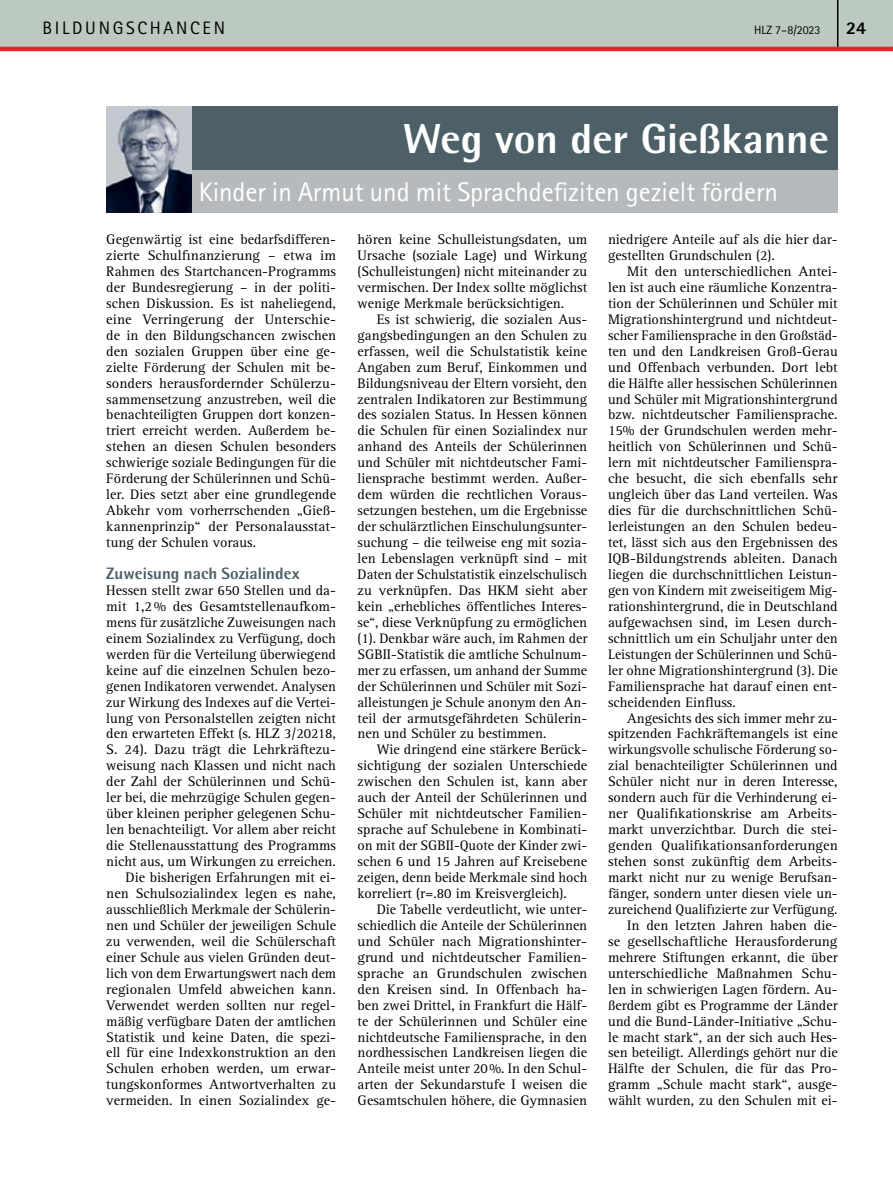
<style>
.page{position:relative;width:893px;height:1191px;background:#fff}
.page>*{position:absolute;margin:0;border:0;box-sizing:border-box;transform-origin:0 0}
.Überschrift_rechtsbü{font:800 42px "Rotis Semi Sans Std";color:#fff}
.Zwischenüberschrift{font:27px "Rotis Sans Serif Std";letter-spacing:-.005em;color:#fff}
.Kolumnentitel_links{font:18px "Rotis Sans Serif Std";letter-spacing:.15em;color:#000}
.t1{font:800 18px "Rotis Sans Serif Std";color:#000}
.Zwischenüberschrift-2{font:800 16.5px "Rotis Semi Sans Std";color:#4d6068}
.Fließtext{font:14.25px/15.9px "Rotis Serif Std";color:#000;text-align:justify}
.Fließtext_ohne_Einzu{font:14.25px/15.9px "Rotis Serif Std";color:#000;text-align:justify}
.t2{font:12px "Rotis Sans Serif Std";color:#000}
</style>
<div class="page">
<svg style="left:0;top:0;width:893px;height:51px"></svg>
<hr style="left:837px;top:0;width:1px;height:47px;background:#000">
<div style="left:190px;top:106px;width:648px;height:64px;background:#4d6068"></div>
<div style="left:190px;top:170px;width:648px;height:43px;background:#b7babc"></div>
<img style="left:106px;top:106px;width:85px;height:107px">
<p class="Kolumnentitel_links" style="left:43px;top:17px;width:184px">BILDUNGSCHANCEN</p>
<p class="t2" style="left:754px;top:23px;width:68px">HLZ 7–8/2023</p>
<p class="t1" style="left:846px;top:16px;width:22px">24</p>
<p class="Überschrift_rechtsbü" style="left:403px;top:112px;width:427px">Weg von der Gießkanne</p>
<p class="Zwischenüberschrift" style="left:199px;top:176px;width:581px">Kinder in Armut und mit Sprachdefiziten gezielt fördern</p>
<p class="Fließtext_ohne_Einzu" style="left:106px;top:232px;width:231px">Gegenwärtig ist eine bedarfsdifferen&shy;zierte Schulfinanzierung – etwa im Rahmen des Startchancen-Programms der Bundesregierung – in der politi&shy;schen Diskussion. Es ist naheliegend, eine Verringerung der Unterschie&shy;de in den Bildungschancen zwischen den sozialen Gruppen über eine ge&shy;zielte Förderung der Schulen mit be&shy;sonders herausfordernder Schülerzu&shy;sammensetzung anzustreben, weil die benachteiligten Gruppen dort konzen&shy;triert erreicht werden. Außerdem be&shy;stehen an diesen Schulen besonders schwierige soziale Bedingungen für die Förderung der Schülerinnen und Schü&shy;ler. Dies setzt aber eine grundlegende Abkehr vom vorherrschenden „Gieß&shy;kannenprinzip“ der Personalausstat&shy;tung der Schulen voraus.</p>
<p class="Zwischenüberschrift-2" style="left:106px;top:563px;width:195px">Zuweisung nach Sozialindex</p>
<p class="Fließtext_ohne_Einzu" style="left:106px;top:582px;width:231px">Hessen stellt zwar 650 Stellen und da&shy;mit 1,2% des Gesamtstellenaufkom&shy;mens für zusätzliche Zuweisungen nach einem Sozialindex zu Verfügung, doch werden für die Verteilung überwiegend keine auf die einzelnen Schulen bezo&shy;genen Indikatoren verwendet. Analysen zur Wirkung des Indexes auf die Vertei&shy;lung von Personalstellen zeigten nicht den erwarteten Effekt (s. HLZ 3/20218, S. 24). Dazu trägt die Lehrkräftezu&shy;weisung nach Klassen und nicht nach der Zahl der Schülerinnen und Schü&shy;ler bei, die mehrzügige Schulen gegen&shy;über kleinen peripher gelegenen Schu&shy;len benachteiligt. Vor allem aber reicht die Stellenausstattung des Programms nicht aus, um Wirkungen zu erreichen.</p>
<p class="Fließtext" style="left:106px;top:869px;width:231px;text-indent:19px">Die bisherigen Erfahrungen mit ei&shy;nen Schulsozialindex legen es nahe, ausschließlich Merkmale der Schülerin&shy;nen und Schüler der jeweiligen Schule zu verwenden, weil die Schülerschaft einer Schule aus vielen Gründen deut&shy;lich von dem Erwartungswert nach dem regionalen Umfeld abweichen kann.<br>Verwendet werden sollten nur regel&shy;mäßig verfügbare Daten der amtlichen Statistik und keine Daten, die spezi&shy;ell für eine Indexkonstruktion an den Schulen erhoben werden, um erwar&shy;tungskonformes Antwortverhalten zu vermeiden. In einen Sozialindex ge-</p>
<p class="Fließtext" style="left:358px;top:232px;width:231px">hören keine Schulleistungsdaten, um Ursache (soziale Lage) und Wirkung (Schulleistungen) nicht miteinander zu vermischen. Der Index sollte möglichst wenige Merkmale berücksichtigen.</p>
<p class="Fließtext" style="left:358px;top:311px;width:231px;text-indent:19px">Es ist schwierig, die sozialen Aus&shy;gangsbedingungen an den Schulen zu erfassen, weil die Schulstatistik keine Angaben zum Beruf, Einkommen und Bildungsniveau der Eltern vorsieht, den zentralen Indikatoren zur Bestimmung des sozialen Status. In Hessen können die Schulen für einen Sozialindex nur anhand des Anteils der Schülerinnen und Schüler mit nichtdeutscher Fami&shy;liensprache bestimmt werden. Außer&shy;dem würden die rechtlichen Voraus&shy;setzungen bestehen, um die Ergebnisse der schulärztlichen Einschulungsunter&shy;suchung – die teilweise eng mit sozia&shy;len Lebenslagen verknüpft sind – mit Daten der Schulstatistik einzelschulisch zu verknüpfen. Das HKM sieht aber kein „erhebliches öffentliches Interes&shy;se“, diese Verknüpfung zu ermöglichen (1). Denkbar wäre auch, im Rahmen der SGBII-Statistik die amtliche Schulnum&shy;mer zu erfassen, um anhand der Summe der Schülerinnen und Schüler mit Sozi&shy;alleistungen je Schule anonym den An&shy;teil der armutsgefährdeten Schülerin&shy;nen und Schüler zu bestimmen.</p>
<p class="Fließtext" style="left:358px;top:742px;width:231px;text-indent:19px">Wie dringend eine stärkere Berück&shy;sichtigung der sozialen Unterschiede zwischen den Schulen ist, kann aber auch der Anteil der Schülerinnen und Schüler mit nichtdeutscher Familien&shy;sprache auf Schulebene in Kombinati&shy;on mit der SGBII-Quote der Kinder zwi&shy;schen 6 und 15 Jahren auf Kreisebene zeigen, denn beide Merkmale sind hoch korreliert (r=.80 im Kreisvergleich).</p>
<p class="Fließtext" style="left:358px;top:901px;width:231px;text-indent:19px">Die Tabelle verdeutlicht, wie unter&shy;schiedlich die Anteile der Schülerinnen und Schüler nach Migrationshinter&shy;grund und nichtdeutscher Familien&shy;sprache an Grundschulen zwischen den Kreisen sind. In Offenbach ha&shy;ben zwei Drittel, in Frankfurt die Hälf&shy;te der Schülerinnen und Schüler eine nichtdeutsche Familiensprache, in den nordhessischen Landkreisen liegen die Anteile meist unter 20%. In den Schul&shy;arten der Sekundarstufe I weisen die Gesamtschulen höhere, die Gymnasien</p>
<p class="Fließtext" style="left:608px;top:232px;width:231px">niedrigere Anteile auf als die hier dar&shy;gestellten Grundschulen (2).</p>
<p class="Fließtext" style="left:608px;top:264px;width:231px;text-indent:19px">Mit den unterschiedlichen Antei&shy;len ist auch eine räumliche Konzentra&shy;tion der Schülerinnen und Schüler mit Migrationshintergrund und nichtdeut&shy;scher Familiensprache in den Großstäd&shy;ten und den Landkreisen Groß-Gerau und Offenbach verbunden. Dort lebt die Hälfte aller hessischen Schülerinnen und Schüler mit Migrationshintergrund bzw. nichtdeutscher Familiensprache.<br>15% der Grundschulen werden mehr&shy;heitlich von Schülerinnen und Schü&shy;lern mit nichtdeutscher Familienspra&shy;che besucht, die sich ebenfalls sehr ungleich über das Land verteilen. Was dies für die durchschnittlichen Schü&shy;lerleistungen an den Schulen bedeu&shy;tet, lässt sich aus den Ergebnissen des IQB-Bildungstrends ableiten. Danach liegen die durchschnittlichen Leistun&shy;gen von Kindern mit zweiseitigem Mig&shy;rationshintergrund, die in Deutschland aufgewachsen sind, im Lesen durch&shy;schnittlich um ein Schuljahr unter den Leistungen der Schülerinnen und Schü&shy;ler ohne Migrationshintergrund (3). Die Familiensprache hat darauf einen ent&shy;scheidenden Einfluss.</p>
<p class="Fließtext" style="left:608px;top:710px;width:231px;text-indent:19px">Angesichts des sich immer mehr zu&shy;spitzenden Fachkräftemangels ist eine wirkungsvolle schulische Förderung so&shy;zial benachteiligter Schülerinnen und Schüler nicht nur in deren Interesse, sondern auch für die Verhinderung ei&shy;ner Qualifikationskrise am Arbeits&shy;markt unverzichtbar. Durch die stei&shy;genden Qualifikationsanforderungen stehen sonst zukünftig dem Arbeits&shy;markt nicht nur zu wenige Berufsan&shy;fänger, sondern unter diesen viele un&shy;zureichend Qualifizierte zur Verfügung.</p>
<p class="Fließtext" style="left:608px;top:917px;width:231px;text-indent:19px">In den letzten Jahren haben die&shy;se gesellschaftliche Herausforderung mehrere Stiftungen erkannt, die über unterschiedliche Maßnahmen Schu&shy;len in schwierigen Lagen fördern. Au&shy;ßerdem gibt es Programme der Länder und die Bund-Länder-Initiative „Schu&shy;le macht stark“, an der sich auch Hes&shy;sen beteiligt. Allerdings gehört nur die Hälfte der Schulen, die für das Pro&shy;gramm „Schule macht stark“, ausge&shy;wählt wurden, zu den Schulen mit ei-</p>
</div>
